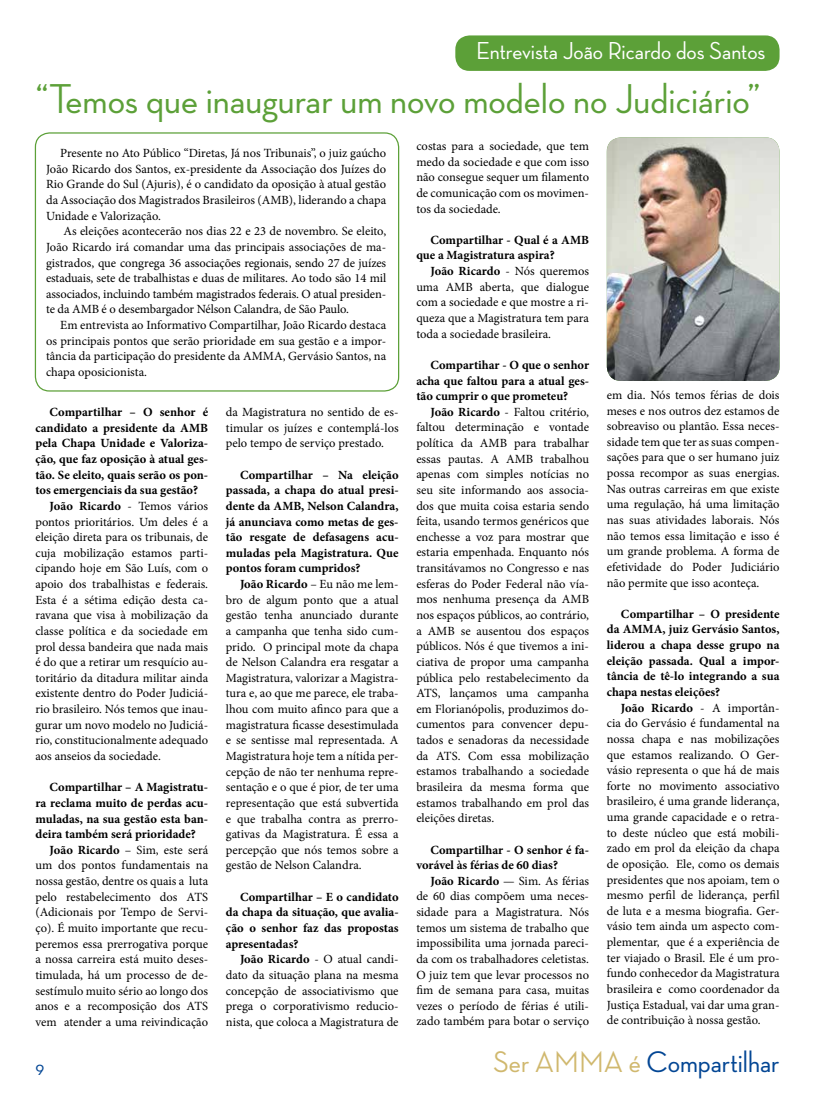
<style>
.page{position:relative;width:815px;height:1099px;background:#fff}
.page>*{position:absolute;margin:0;border:0;box-sizing:border-box;transform-origin:0 0}
.t1{font:500 42.5px "Neutra Disp";color:#5ca038}
.t2{font:500 30.25px "Neutra Disp";color:#034694}
.t3{font:500 25px "Neutra Disp";letter-spacing:-.005em;color:#fff}
.t4{font:500 20px "Neutra Disp";color:#034694}
.t5{font:12.5px/15.6px "Minion Pro";color:#000;text-align:justify}
.t6{font:700 12.5px/15.6px "Minion Pro";color:#000;text-align:justify}
.s1{font-weight:700}
.s2{color:#d0b86e}
</style>
<div class="page">
<div style="left:35px;top:132px;width:364px;height:259px;border:1px solid #5ca038;border-radius:14px"></div>
<div style="left:455px;top:35px;width:325px;height:36px;background:#5ca038;border-radius:14px"></div>
<img style="left:607px;top:137px;width:173px;height:244px">
<h3 class="t3" style="left:476px;top:37px;width:291px">Entrevista João Ricardo dos Santos</h3>
<h1 class="t1" style="left:35px;top:76px;width:727px">“Temos que inaugurar um novo modelo no Judiciário”</h1>
<p class="t5" style="left:46px;top:145px;width:342px;text-indent:14px">Presente no Ato Público “Diretas, Já nos Tribunais”, o juiz gaúcho João Ricardo dos Santos, ex-presidente da Associação dos Juízes do Rio Grande do Sul (Ajuris), é o candidato da oposição à atual gestão da Associação dos Magistrados Brasileiros (AMB), liderando a chapa Unidade e Valorização.</p>
<p class="t5" style="left:46px;top:223px;width:342px;text-indent:18px">As eleições acontecerão nos dias 22 e 23 de novembro. Se eleito, João Ricardo irá comandar uma das principais associações de ma&shy;gistrados, que congrega 36 associações regionais, sendo 27 de juízes estaduais, sete de trabalhistas e duas de militares. Ao todo são 14 mil associados, incluindo também magistrados federais. O atual presiden&shy;te da AMB é o desembargador Nélson Calandra, de São Paulo.</p>
<p class="t5" style="left:46px;top:317px;width:342px;text-indent:14px">Em entrevista ao Informativo Compartilhar, João Ricardo destaca os principais pontos que serão prioridade em sua gestão e a impor&shy;tância da participação do presidente da AMMA, Gervásio Santos, na chapa oposicionista.</p>
<p class="t6" style="left:50px;top:404px;width:160px">Compartilhar – O senhor é</p>
<p class="t6" style="left:35px;top:420px;width:174px">candidato a presidente da AMB</p>
<p class="t6" style="left:35px;top:435px;width:174px">pela Chapa Unidade e Valoriza-</p>
<p class="t6" style="left:35px;top:451px;width:174px">ção, que faz oposição à atual ges-</p>
<p class="t6" style="left:35px;top:466px;width:174px">tão. Se eleito, quais serão os pon-</p>
<p class="t6" style="left:35px;top:482px;width:164px">tos emergenciais da sua gestão?</p>
<p class="t5" style="left:50px;top:498px;width:160px"><span class="s1">João Ricardo</span> - Temos vários</p>
<p class="t5" style="left:35px;top:513px;width:174px">pontos prioritários. Um deles é a</p>
<p class="t5" style="left:35px;top:529px;width:174px">eleição direta para os tribunais, de</p>
<p class="t5" style="left:35px;top:545px;width:174px">cuja mobilização estamos parti-</p>
<p class="t5" style="left:35px;top:560px;width:174px">cipando hoje em São Luís, com o</p>
<p class="t5" style="left:35px;top:576px;width:174px">apoio dos trabalhistas e federais.</p>
<p class="t5" style="left:35px;top:592px;width:174px">Esta é a sétima edição desta ca-</p>
<p class="t5" style="left:35px;top:607px;width:174px">ravana que visa à mobilização da</p>
<p class="t5" style="left:35px;top:623px;width:174px">classe política e da sociedade em</p>
<p class="t5" style="left:35px;top:638px;width:174px">prol dessa bandeira que nada mais</p>
<p class="t5" style="left:35px;top:654px;width:174px">é do que a retirar um resquício au-</p>
<p class="t5" style="left:35px;top:670px;width:174px">toritário da ditadura militar ainda</p>
<p class="t5" style="left:35px;top:685px;width:174px">existente dentro do Poder Judiciá-</p>
<p class="t5" style="left:35px;top:701px;width:174px">rio brasileiro. Nós temos que inau-</p>
<p class="t5" style="left:35px;top:717px;width:174px">gurar um novo modelo no Judiciá-</p>
<p class="t5" style="left:35px;top:732px;width:174px">rio, constitucionalmente adequado</p>
<p class="t5" style="left:35px;top:748px;width:127px">aos anseios da sociedade.</p>
<p class="t6" style="left:50px;top:779px;width:160px">Compartilhar – A Magistratu-</p>
<p class="t6" style="left:35px;top:795px;width:174px">ra reclama muito de perdas acu-</p>
<p class="t6" style="left:35px;top:810px;width:174px">muladas, na sua gestão esta ban-</p>
<p class="t6" style="left:35px;top:826px;width:162px">deira também será prioridade?</p>
<p class="t5" style="left:50px;top:842px;width:160px"><span class="s1">João Ricardo</span> – Sim, este será</p>
<p class="t5" style="left:35px;top:857px;width:174px">um dos pontos fundamentais na</p>
<p class="t5" style="left:35px;top:873px;width:174px">nossa gestão, dentre os quais a luta</p>
<p class="t5" style="left:35px;top:888px;width:174px">pelo restabelecimento dos ATS</p>
<p class="t5" style="left:35px;top:904px;width:174px">(Adicionais por Tempo de Servi-</p>
<p class="t5" style="left:35px;top:920px;width:174px">ço). É muito importante que recu-</p>
<p class="t5" style="left:35px;top:935px;width:174px">peremos essa prerrogativa porque</p>
<p class="t5" style="left:35px;top:951px;width:174px">a nossa carreira está muito deses-</p>
<p class="t5" style="left:35px;top:967px;width:174px">timulada, há um processo de de-</p>
<p class="t5" style="left:35px;top:982px;width:174px">sestímulo muito sério ao longo dos</p>
<p class="t5" style="left:35px;top:998px;width:174px">anos e a recomposição dos ATS</p>
<p class="t5" style="left:35px;top:1013px;width:174px">vem atender a uma reivindicação</p>
<p class="t5" style="left:226px;top:404px;width:174px">da Magistratura no sentido de es&shy;timular os juízes e contemplá-los pelo tempo de serviço prestado.</p>
<p class="t6" style="left:226px;top:466px;width:174px;text-indent:14px">Compartilhar – Na eleição passada, a chapa do atual presi&shy;dente da AMB, Nelson Calandra, já anunciava como metas de ges&shy;tão resgate de defasagens acu&shy;muladas pela Magistratura. Que pontos foram cumpridos?</p>
<p class="t5" style="left:226px;top:576px;width:174px;text-indent:14px"><span class="s1">João Ricardo</span> – Eu não me lem&shy;bro de algum ponto que a atual gestão tenha anunciado durante a campanha que tenha sido cum&shy;prido. O principal mote da chapa de Nelson Calandra era resgatar a Magistratura, valorizar a Magistra&shy;tura e, ao que me parece, ele traba&shy;lhou com muito afinco para que a magistratura ficasse desestimulada e se sentisse mal representada. A Magistratura hoje tem a nítida per&shy;cepção de não ter nenhuma repre&shy;sentação e o que é pior, de ter uma representação que está subvertida e que trabalha contra as prerro&shy;gativas da Magistratura. É essa a percepção que nós temos sobre a gestão de Nelson Calandra.</p>
<p class="t6" style="left:226px;top:888px;width:174px;text-indent:14px">Compartilhar – E o candidato da chapa da situação, que avalia&shy;ção o senhor faz das propostas apresentadas?</p>
<p class="t5" style="left:226px;top:951px;width:174px;text-indent:14px"><span class="s1">João Ricardo</span> - O atual candi&shy;dato da situação plana na mesma concepção de associativismo que prega o corporativismo reducio&shy;nista, que coloca a Magistratura de</p>
<h3 class="t4" style="left:35px;top:1057px;width:10px">9</h3>
<p class="t5" style="left:416px;top:138px;width:174px">costas para a sociedade, que tem medo da sociedade e que com isso não consegue sequer um filamento de comunicação com os movimen&shy;tos da sociedade.</p>
<p class="t6" style="left:416px;top:232px;width:174px;text-indent:14px">Compartilhar - Qual é a AMB que a Magistratura aspira?</p>
<p class="t5" style="left:416px;top:263px;width:174px;text-indent:14px"><span class="s1">João Ricardo</span> - Nós queremos uma AMB aberta, que dialogue com a sociedade e que mostre a ri&shy;queza que a Magistratura tem para toda a sociedade brasileira.</p>
<p class="t6" style="left:416px;top:357px;width:174px;text-indent:14px">Compartihar - O que o senhor acha que faltou para a atual ges&shy;tão cumprir o que prometeu?</p>
<p class="t5" style="left:416px;top:404px;width:174px;text-indent:14px"><span class="s1">João Ricardo</span> - Faltou critério, faltou determinação e vontade política da AMB para trabalhar essas pautas. A AMB trabalhou apenas com simples notícias no seu site informando aos associa&shy;dos que muita coisa estaria sendo feita, usando termos genéricos que enchesse a voz para mostrar que estaria empenhada. Enquanto nós transitávamos no Congresso e nas esferas do Poder Federal não vía&shy;mos nenhuma presença da AMB nos espaços públicos, ao contrário, a AMB se ausentou dos espaços públicos. Nós é que tivemos a ini&shy;ciativa de propor uma campanha pública pelo restabelecimento da ATS, lançamos uma campanha em Florianópolis, produzimos do&shy;cumentos para convencer depu&shy;tados e senadoras da necessidade da ATS. Com essa mobilização estamos trabalhando a sociedade brasileira da mesma forma que estamos trabalhando em prol das eleições diretas.</p>
<p class="t6" style="left:416px;top:841px;width:174px;text-indent:14px">Compartilhar - O senhor é fa&shy;vorável às férias de 60 dias?</p>
<p class="t5" style="left:416px;top:873px;width:174px;text-indent:14px"><span class="s1">João Ricardo</span> — Sim. As férias de 60 dias compõem uma neces&shy;sidade para a Magistratura. Nós temos um sistema de trabalho que impossibilita uma jornada pareci&shy;da com os trabalhadores celetistas.<br>O juiz tem que levar processos no fim de semana para casa, muitas vezes o período de férias é utili&shy;zado também para botar o serviço</p>
<p class="t5" style="left:607px;top:387px;width:174px">em dia. Nós temos férias de dois meses e nos outros dez estamos de sobreaviso ou plantão. Essa neces&shy;sidade tem que ter as suas compen&shy;sações para que o ser humano juiz possa recompor as suas energias.<br>Nas outras carreiras em que existe uma regulação, há uma limitação nas suas atividades laborais. Nós não temos essa limitação e isso é um grande problema. A forma de efetividade do Poder Judiciário não permite que isso aconteça.</p>
<p class="t6" style="left:607px;top:606px;width:174px;text-indent:14px">Compartilhar – O presidente da AMMA, juiz Gervásio Santos, liderou a chapa desse grupo na eleição passada. Qual a impor&shy;tância de tê-lo integrando a sua chapa nestas eleições?</p>
<p class="t5" style="left:607px;top:700px;width:174px;text-indent:14px"><span class="s1">João Ricardo</span> - A importân&shy;cia do Gervásio é fundamental na nossa chapa e nas mobilizações que estamos realizando. O Ger&shy;vásio representa o que há de mais forte no movimento associativo brasileiro, é uma grande liderança, uma grande capacidade e o retra&shy;to deste núcleo que está mobili&shy;zado em prol da eleição da chapa de oposição. Ele, como os demais presidentes que nos apoiam, tem o mesmo perfil de liderança, perfil de luta e a mesma biografia. Ger&shy;vásio tem ainda um aspecto com&shy;plementar, que é a experiência de ter viajado o Brasil. Ele é um pro&shy;fundo conhecedor da Magistratura brasileira e como coordenador da Justiça Estadual, vai dar uma gran&shy;de contribuição à nossa gestão.</p>
<h2 class="t2" style="left:493px;top:1045px;width:288px"><span class="s2">Ser AMMA é</span> Compartilhar</h2>
</div>
